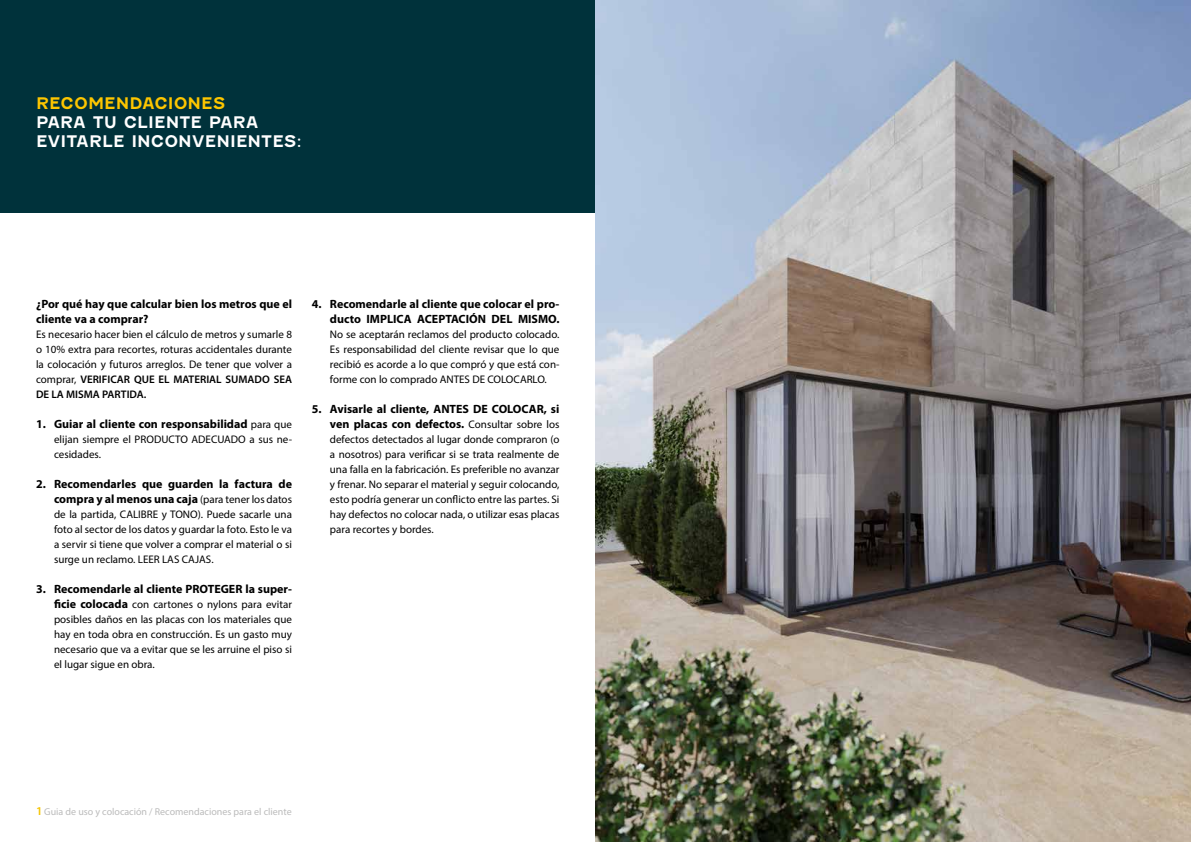
<style>
.page{position:relative;width:1191px;height:842px;background:#fff}
.page>*{position:absolute;margin:0;border:0;box-sizing:border-box;transform-origin:0 0}
.t1{font:700 16px/19.2px "Fenwick Rg";color:#fff}
.t2{font:700 16px "Fenwick Rg";color:#fdc600}
.t3{font:700 12px/15px "Myriad Pro";color:#000;text-align:right}
.t4{font:11px/15px "Myriad Pro";color:#000;text-align:justify}
.t5{font:10px "Myriad Pro";color:#bbb}
.s1{font-weight:600}
.s2{font-weight:400;font-size:11px}
.s3{font-weight:700;font-size:12px}
.s4{font-weight:600;font-size:12px;color:#f5c400}
</style>
<div class="page">
<div style="left:0;top:0;width:595px;height:213px;background:#00323b"></div>
<img style="left:595px;top:0;width:596px;height:842px">
<h1 class="t2" style="left:36px;top:93px;width:191px">RECOMENDACIONES</h1>
<h1 class="t1" style="left:36px;top:112px;width:268px">PARA TU CLIENTE PARA<br>EVITARLE INCONVENIENTES:</h1>
<p class="t3" style="left:36px;top:297px;width:258px;text-align:left">¿Por qué hay que calcular bien los metros que el cliente va a comprar?</p>
<p class="t4" style="left:36px;top:327px;width:258px">Es necesario hacer bien el cálculo de metros y sumarle 8 o 10% extra para recortes, roturas accidentales durante la colocación y futuros arreglos. De tener que volver a comprar, <span class="s1">VERIFICAR QUE EL MATERIAL SUMADO SEA DE LA MISMA PARTIDA.</span></p>
<p class="t3" style="left:36px;top:417px;width:257px">1. Guiar al cliente con responsabilidad <span class="s2">para que</span></p>
<p class="t4" style="left:54px;top:432px;width:239px">elijan siempre el PRODUCTO ADECUADO a sus ne&shy;cesidades.</p>
<p class="t3" style="left:36px;top:477px;width:257px">2. Recomendarles que guarden la factura de compra y al menos una caja <span class="s2">(para tener los datos</span></p>
<p class="t4" style="left:54px;top:507px;width:239px">de la partida, CALIBRE y TONO). Puede sacarle una foto al sector de los datos y guardar la foto. Esto le va a servir si tiene que volver a comprar el material o si surge un reclamo. LEER LAS CAJAS.</p>
<p class="t3" style="left:36px;top:582px;width:257px">3. Recomendarle al cliente PROTEGER la super-</p>
<p class="t4" style="left:54px;top:597px;width:239px"><span class="s3">ficie colocada</span> con cartones o nylons para evitar posibles daños en las placas con los materiales que hay en toda obra en construcción. Es un gasto muy necesario que va a evitar que se les arruine el piso si el lugar sigue en obra.</p>
<p class="t3" style="left:312px;top:297px;width:249px">4. Recomendarle al cliente que colocar el pro&shy;ducto IMPLICA ACEPTACIÓN DEL MISMO.</p>
<p class="t4" style="left:330px;top:327px;width:231px">No se aceptarán reclamos del producto colocado.<br>Es responsabilidad del cliente revisar que lo que recibió es acorde a lo que compró y que está con&shy;forme con lo comprado ANTES DE COLOCARLO.</p>
<p class="t3" style="left:312px;top:402px;width:249px">5. Avisarle al cliente, ANTES DE COLOCAR, si ven placas con defectos. <span class="s2">Consultar sobre los</span></p>
<p class="t4" style="left:330px;top:432px;width:231px">defectos detectados al lugar donde compraron (o a nosotros) para verificar si se trata realmente de una falla en la fabricación. Es preferible no avanzar y frenar. No separar el material y seguir colocando, esto podría generar un conflicto entre las partes. Si hay defectos no colocar nada, o utilizar esas placas para recortes y bordes.</p>
<p class="t5" style="left:36px;top:805px;width:257px"><span class="s4">1</span> Guia de uso y colocación / Recomendaciones para el cliente</p>
</div>
